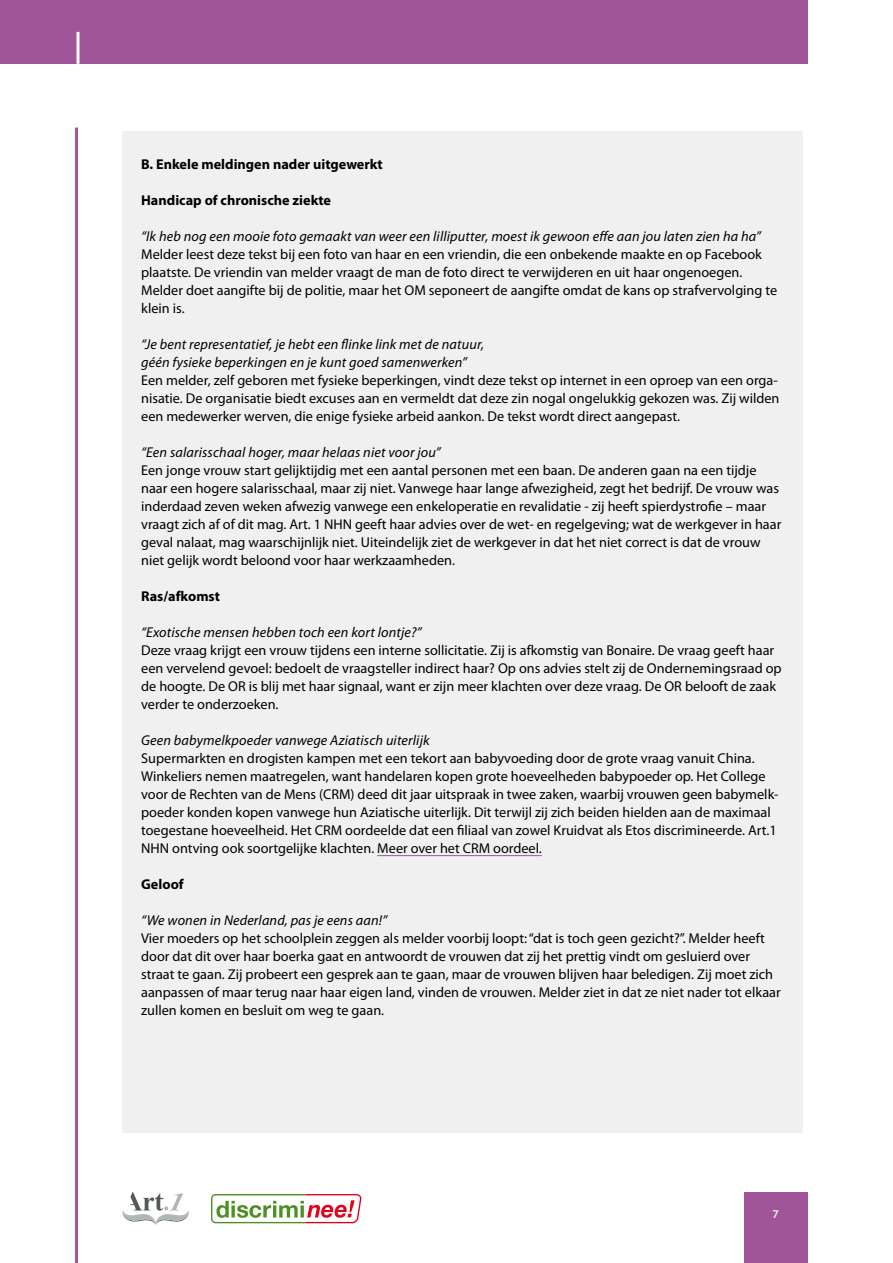
<style>
.page{position:relative;width:893px;height:1263px;background:#fff}
.page>*{position:absolute;margin:0;border:0;box-sizing:border-box;transform-origin:0 0}
.t1{font:14.25px/18px "Myriad Pro";color:#000}
.t2{font:italic 14.25px/18px "Myriad Pro";letter-spacing:.01em;color:#000}
.t3{font:700 14.25px "Myriad Pro";color:#000}
.t4{font:600 12px "Myriad Pro";color:#f0f0f1}
</style>
<div class="page">
<div style="left:0;top:0;width:808px;height:64px;background:#a05598"></div>
<hr style="left:75px;top:128px;width:3px;height:1135px;background:#a05598">
<hr style="left:76px;top:32px;width:3px;height:32px;background:#fff">
<div style="left:744px;top:1192px;width:64px;height:71px;background:#a05598"></div>
<svg style="left:123px;top:1192px;width:66px;height:33px"></svg>
<svg style="left:211px;top:1194px;width:151px;height:30px"></svg>
<div style="left:122px;top:131px;width:681px;height:1001px;background:#f0f0f1"></div>
<hr style="left:377px;top:855px;width:165px;height:1px;background:#a05598">
<p class="t3" style="left:141px;top:154px;width:243px">B. Enkele meldingen nader uitgewerkt</p>
<p class="t3" style="left:141px;top:190px;width:191px">Handicap of chronische ziekte</p>
<p class="t2" style="left:141px;top:227px;width:621px">“Ik heb nog een mooie foto gemaakt van weer een lilliputter, moest ik gewoon effe aan jou laten zien ha ha”</p>
<p class="t1" style="left:141px;top:245px;width:637px">Melder leest deze tekst bij een foto van haar en een vriendin, die een onbekende maakte en op Facebook plaatste. De vriendin van melder vraagt de man de foto direct te verwijderen en uit haar ongenoegen.<br>Melder doet aangifte bij de politie, maar het OM seponeert de aangifte omdat de kans op strafvervolging te klein is.</p>
<p class="t2" style="left:141px;top:334px;width:345px">“Je bent representatief, je hebt een flinke link met de natuur, géén fysieke beperkingen en je kunt goed samenwerken”</p>
<p class="t1" style="left:141px;top:370px;width:640px">Een melder, zelf geboren met fysieke beperkingen, vindt deze tekst op internet in een oproep van een orga&shy;nisatie. De organisatie biedt excuses aan en vermeldt dat deze zin nogal ongelukkig gekozen was. Zij wilden een medewerker werven, die enige fysieke arbeid aankon. De tekst wordt direct aangepast.</p>
<p class="t2" style="left:141px;top:442px;width:301px">“Een salarisschaal hoger, maar helaas niet voor jou”</p>
<p class="t1" style="left:141px;top:460px;width:642px">Een jonge vrouw start gelijktijdig met een aantal personen met een baan. De anderen gaan na een tijdje naar een hogere salarisschaal, maar zij niet. Vanwege haar lange afwezigheid, zegt het bedrijf. De vrouw was inderdaad zeven weken afwezig vanwege een enkeloperatie en revalidatie - zij heeft spierdystrofie – maar vraagt zich af of dit mag. Art. 1 NHN geeft haar advies over de wet- en regelgeving; wat de werkgever in haar geval nalaat, mag waarschijnlijk niet. Uiteindelijk ziet de werkgever in dat het niet correct is dat de vrouw niet gelijk wordt beloond voor haar werkzaamheden.</p>
<p class="t3" style="left:141px;top:586px;width:80px">Ras/afkomst</p>
<p class="t2" style="left:141px;top:622px;width:282px">“Exotische mensen hebben toch een kort lontje?”</p>
<p class="t1" style="left:141px;top:640px;width:642px">Deze vraag krijgt een vrouw tijdens een interne sollicitatie. Zij is afkomstig van Bonaire. De vraag geeft haar een vervelend gevoel: bedoelt de vraagsteller indirect haar? Op ons advies stelt zij de Ondernemingsraad op de hoogte. De OR is blij met haar signaal, want er zijn meer klachten over deze vraag. De OR belooft de zaak verder te onderzoeken.</p>
<p class="t2" style="left:141px;top:730px;width:290px">Geen babymelkpoeder vanwege Aziatisch uiterlijk</p>
<p class="t1" style="left:141px;top:748px;width:639px">Supermarkten en drogisten kampen met een tekort aan babyvoeding door de grote vraag vanuit China.<br>Winkeliers nemen maatregelen, want handelaren kopen grote hoeveelheden babypoeder op. Het College voor de Rechten van de Mens (CRM) deed dit jaar uitspraak in twee zaken, waarbij vrouwen geen babymelk&shy;poeder konden kopen vanwege hun Aziatische uiterlijk. Dit terwijl zij zich beiden hielden aan de maximaal toegestane hoeveelheid. Het CRM oordeelde dat een filiaal van zowel Kruidvat als Etos discrimineerde. Art.1<br>NHN ontving ook soortgelijke klachten. Meer over het CRM oordeel.</p>
<p class="t3" style="left:141px;top:874px;width:44px">Geloof</p>
<p class="t2" style="left:141px;top:911px;width:248px">“We wonen in Nederland, pas je eens aan!”</p>
<p class="t1" style="left:141px;top:929px;width:641px">Vier moeders op het schoolplein zeggen als melder voorbij loopt: “dat is toch geen gezicht?”. Melder heeft door dat dit over haar boerka gaat en antwoordt de vrouwen dat zij het prettig vindt om gesluierd over straat te gaan. Zij probeert een gesprek aan te gaan, maar de vrouwen blijven haar beledigen. Zij moet zich aanpassen of maar terug naar haar eigen land, vinden de vrouwen. Melder ziet in dat ze niet nader tot elkaar zullen komen en besluit om weg te gaan.</p>
<p class="t4" style="left:773px;top:1207px;width:8px">7</p>
</div>
